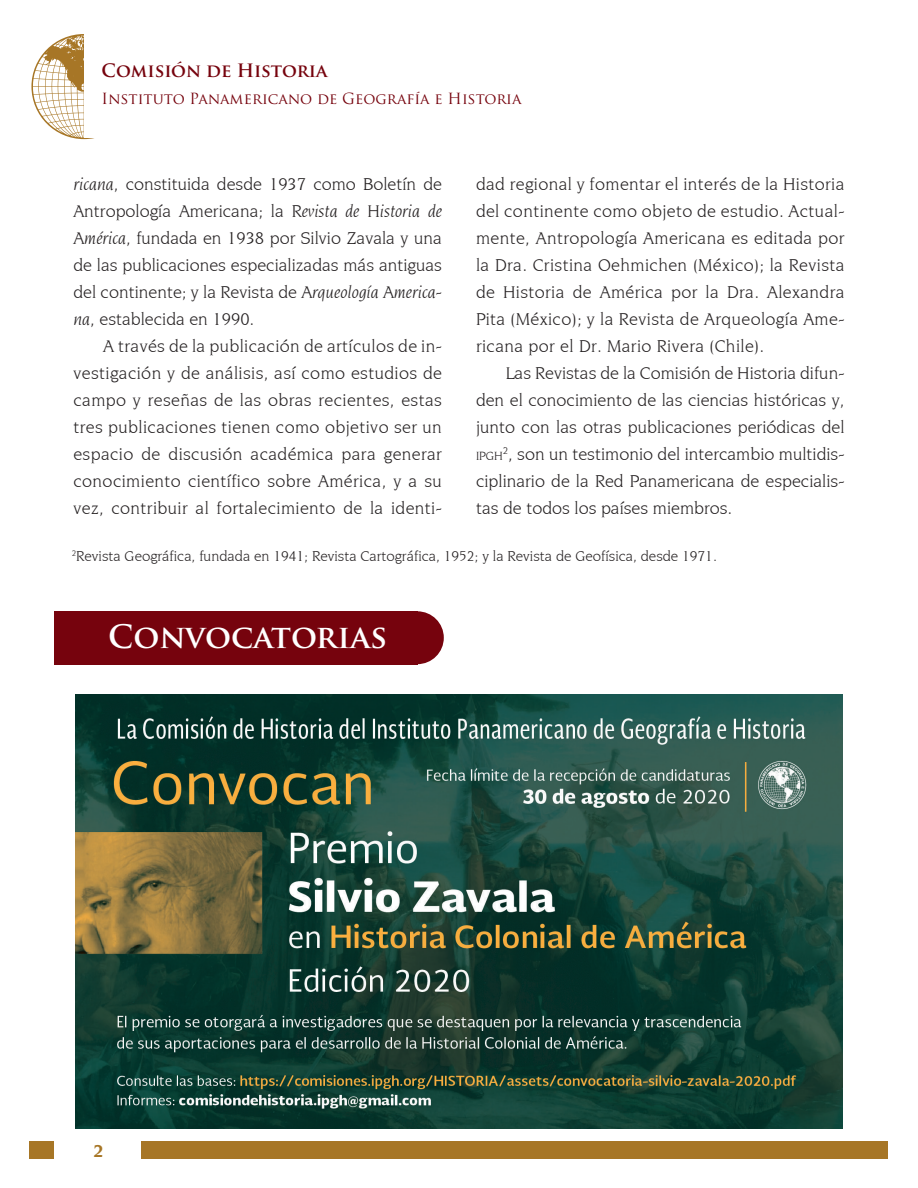
<style>
.page{position:relative;width:918px;height:1188px;background:#fff}
.page>*{position:absolute;margin:0;border:0;box-sizing:border-box;transform-origin:0 0}
.t1{font:700 31.5px "Trajan Pro";color:#fff}
.t2{font:18px/27px "Novarese IT Cby BT";color:#231f20;text-align:justify}
.t3{font:700 18px "Trajan Pro";color:#76030d}
.t4{font:700 18px "Novarese IT Cby BT";color:#a77626}
.t5{font:15px "Novarese IT Cby BT";color:#231f20}
.t6{font:15px "Trajan Pro";color:#76030d}
.t7{font:12.6px "Novarese IT Cby BT";color:#231f20}
.s1{font-style:italic}
</style>
<div class="page">
<svg style="left:31px;top:34px;width:63px;height:105px"></svg>
<div style="left:84px;top:34px;width:63px;height:104px;background:#fff"></div>
<div style="left:30px;top:1141px;width:858px;height:18px;background:#a77626"></div>
<div style="left:54px;top:1141px;width:86px;height:19px;background:#fff"></div>
<div style="left:54px;top:611px;width:364px;height:53px;background:#76030d"></div>
<div style="left:391px;top:611px;width:53px;height:53px;background:#76030d;border-radius:50%"></div>
<img style="left:75px;top:694px;width:768px;height:434px">
<p class="t3" style="left:102px;top:60px;width:227px">Comisión de Historia</p>
<p class="t6" style="left:102px;top:89px;width:421px">Instituto Panamericano de Geografía e Historia</p>
<p class="t2" style="left:73px;top:171px;width:370px"><span class="s1">ricana,</span> constituida desde 1937 como Boletín de Antropología Americana; la <span class="s1">Revista de Historia de América</span>, fundada en 1938 por Silvio Zavala y una de las publicaciones especializadas más antiguas del continente; y la Revista de A<span class="s1">rqueología America&shy;na</span>, establecida en 1990.</p>
<p class="t2" style="left:73px;top:333px;width:370px;text-indent:30px">A través de la publicación de artículos de in&shy;vestigación y de análisis, así como estudios de campo y reseñas de las obras recientes, estas tres publicaciones tienen como objetivo ser un espacio de discusión académica para generar conocimiento científico sobre América, y a su vez, contribuir al fortalecimiento de la identi-</p>
<p class="t2" style="left:476px;top:171px;width:370px">dad regional y fomentar el interés de la Historia del continente como objeto de estudio. Actual&shy;mente, Antropología Americana es editada por la Dra. Cristina Oehmichen (México); la Revista de Historia de América por la Dra. Alexandra Pita (México); y la Revista de Arqueología Ame&shy;ricana por el Dr. Mario Rivera (Chile).</p>
<p class="t2" style="left:476px;top:360px;width:370px;text-indent:30px">Las Revistas de la Comisión de Historia difun&shy;den el conocimiento de las ciencias históricas y, junto con las otras publicaciones periódicas del</p>
<p class="t7" style="left:476px;top:449px;width:28px">ipgh</p>
<p class="t2" style="left:476px;top:441px;width:370px;text-indent:27px"><sup>2</sup>, son un testimonio del intercambio multidis&shy;ciplinario de la Red Panamericana de especialis&shy;tas de todos los países miembros.</p>
<p class="t5" style="left:72px;top:548px;width:647px"><sup>2</sup>Revista Geográfica, fundada en 1941; Revista Cartográfica, 1952; y la Revista de Geofísica, desde 1971.</p>
<h1 class="t1" style="left:108px;top:617px;width:281px">Convocatorias</h1>
<p class="t4" style="left:93px;top:1140px;width:12px">2</p>
</div>
